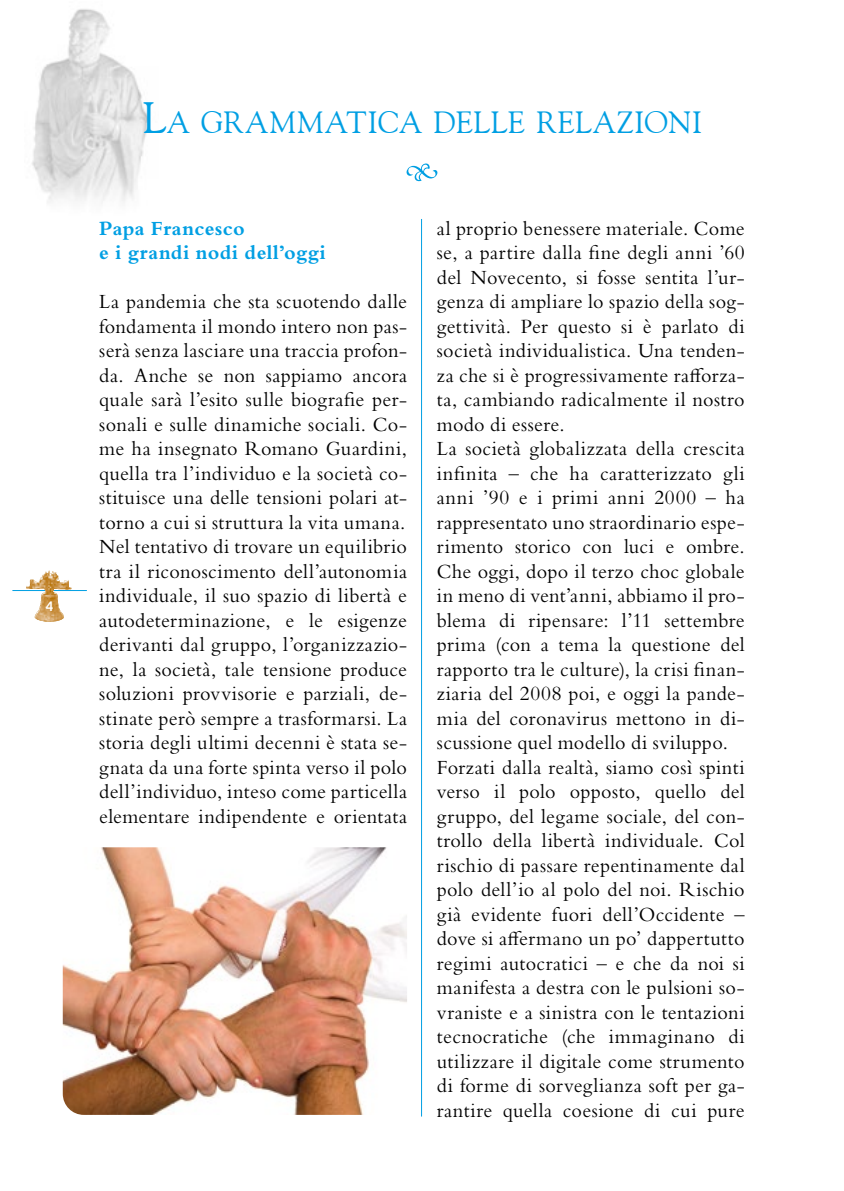
<style>
.page{position:relative;width:844px;height:1191px;background:#fff}
.page>*{position:absolute;margin:0;border:0;box-sizing:border-box;transform-origin:0 0}
.t1{font:30.62px "Goudy Old Style BT";letter-spacing:.015em;color:#009fe3}
.t2{font:21px/24.5px "Bembo Std";letter-spacing:.02em;color:#000;text-align:justify;scale:.96 1}
.t3{font:700 21px/24.5px "Bembo Std";letter-spacing:.02em;color:#009fe3}
.t4{font:700 14px "Syntax LT Std";color:#fff}
.s1{font-size:43.75px}
</style>
<div class="page">
<img style="left:32px;top:9px;width:118px;height:193px">
<hr style="left:421px;top:219px;width:1px;height:897px;background:#009fe3">
<svg style="left:406px;top:163px;width:31px;height:18px"></svg>
<img style="left:63px;top:847px;width:344px;height:267px">
<hr style="left:12px;top:590px;width:75px;height:1px;background:#009fe3">
<img style="left:26px;top:570px;width:45px;height:51px">
<p class="t4" style="left:46px;top:598px;width:9px">4</p>
<h1 class="t1" style="left:142px;top:103px;width:561px"><span class="s1">L</span>A GRAMMATICA DELLE RELAZIONI</h1>
<p class="t3" style="left:99px;top:216px;width:228px">Papa Francesco<br>e i grandi nodi dell’oggi</p>
<p class="t2" style="left:99px;top:289px;width:322px">La pandemia che sta scuotendo dalle fondamenta il mondo intero non pas&shy;serà senza lasciare una traccia profon&shy;da. Anche se non sappiamo ancora quale sarà l’esito sulle biografie per&shy;sonali e sulle dinamiche sociali. Co&shy;me ha insegnato Romano Guardini, quella tra l’individuo e la società co&shy;stituisce una delle tensioni polari at&shy;torno a cui si struttura la vita umana.<br>Nel tentativo di trovare un equilibrio tra il riconoscimento dell’autonomia individuale, il suo spazio di libertà e autodeterminazione, e le esigenze derivanti dal gruppo, l’organizzazio&shy;ne, la società, tale tensione produce soluzioni provvisorie e parziali, de&shy;stinate però sempre a trasformarsi. La storia degli ultimi decenni è stata se&shy;gnata da una forte spinta verso il polo dell’individuo, inteso come particella elementare indipendente e orientata</p>
<p class="t2" style="left:437px;top:215px;width:322px;text-align:left">al proprio benessere materiale. Come se, a partire dalla fine degli anni ’60 del Novecento, si fosse sentita l’ur&shy;genza di ampliare lo spazio della sog&shy;gettività. Per questo si è parlato di società individualistica. Una tenden&shy;za che si è progressivamente rafforza&shy;ta, cambiando radicalmente il nostro modo di essere.<br>La società globalizzata della crescita infinita – che ha caratterizzato gli anni ’90 e i primi anni 2000 – ha rappresentato uno straordinario espe&shy;rimento storico con luci e ombre.<br>Che oggi, dopo il terzo choc globale in meno di vent’anni, abbiamo il pro&shy;blema di ripensare: l’11 settembre prima (con a tema la questione del rapporto tra le culture), la crisi finan&shy;ziaria del 2008 poi, e oggi la pande&shy;mia del coronavirus mettono in di&shy;scussione quel modello di sviluppo.<br>Forzati dalla realtà, siamo così spinti verso il polo opposto, quello del gruppo, del legame sociale, del con&shy;trollo della libertà individuale. Col rischio di passare repentinamente dal polo dell’io al polo del noi. Rischio già evidente fuori dell’Occidente – dove si affermano un po’ dappertutto regimi autocratici – e che da noi si manifesta a destra con le pulsioni so&shy;vraniste e a sinistra con le tentazioni tecnocratiche (che immaginano di utilizzare il digitale come strumento di forme di sorveglianza soft per ga&shy;rantire quella coesione di cui pure</p>
</div>
